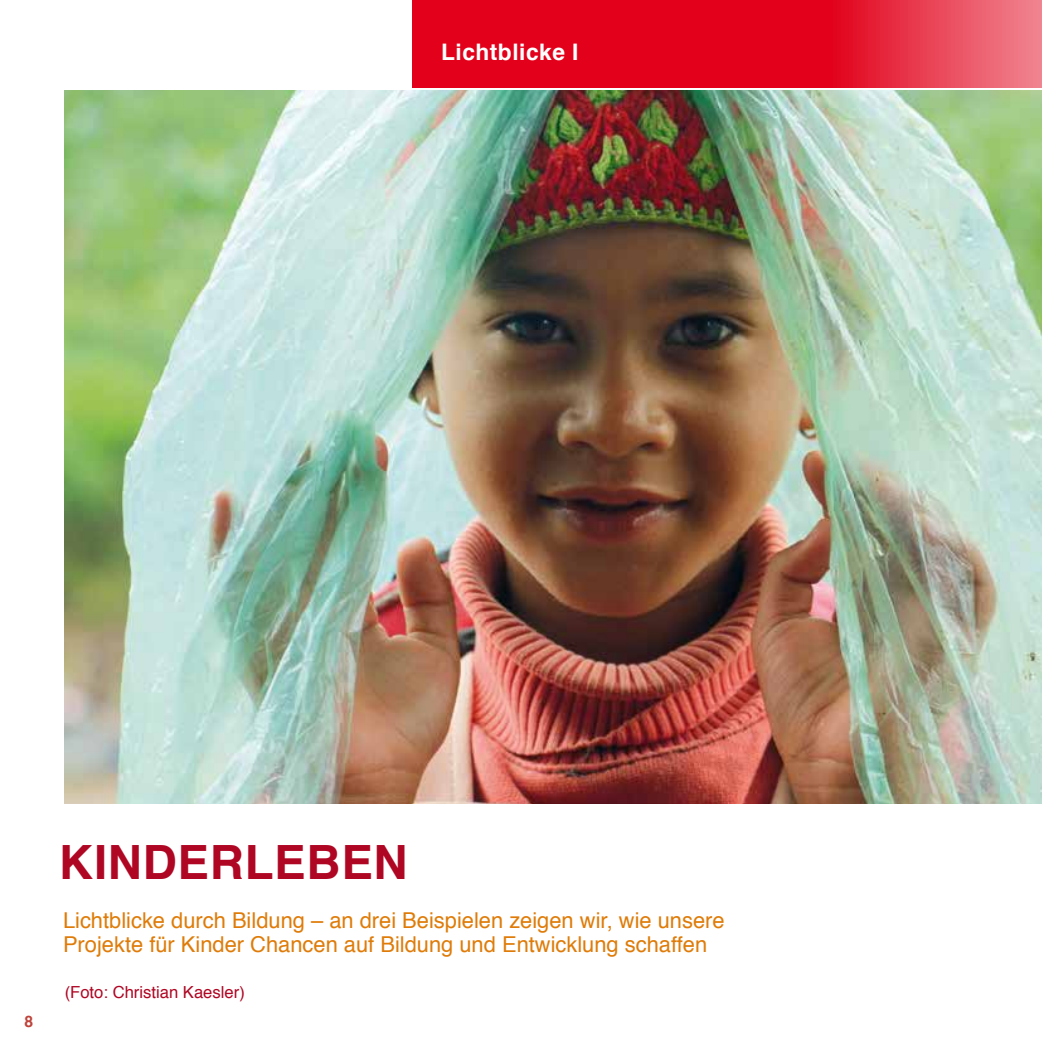
<style>
.page{position:relative;width:1042px;height:1042px;background:#fff}
.page>*{position:absolute;margin:0;border:0;box-sizing:border-box;transform-origin:0 0}
.t1{font:700 47.25px "Helvetica";letter-spacing:.015em;color:#af0623}
.t2{font:700 22.75px "Helvetica";letter-spacing:.02em;color:#fff}
.t3{font:21.88px/24.5px "Helvetica";color:#df7c09}
.t4{font:16.62px "Helvetica";color:#af0623}
.t5{font:700 15.75px "Helvetica";color:#be443b}
</style>
<div class="page">
<img style="left:64px;top:90px;width:978px;height:713px">
<svg style="left:644px;top:0;width:398px;height:88px;background:#e5243a"></svg>
<div style="left:412px;top:0;width:232px;height:88px;background:#e2001a"></div>
<p class="t2" style="left:441px;top:43px;width:139px">Lichtblicke I</p>
<p class="t5" style="left:25px;top:1015px;width:10px">8</p>
<h1 class="t1" style="left:59px;top:844px;width:350px">KINDERLEBEN</h1>
<p class="t3" style="left:63px;top:910px;width:663px">Lichtblicke durch Bildung – an drei Beispielen zeigen wir, wie unsere<br>Projekte für Kinder Chancen auf Bildung und Entwicklung schaffen</p>
<p class="t4" style="left:65px;top:986px;width:182px">(Foto: Christian Kaesler)</p>
</div>
